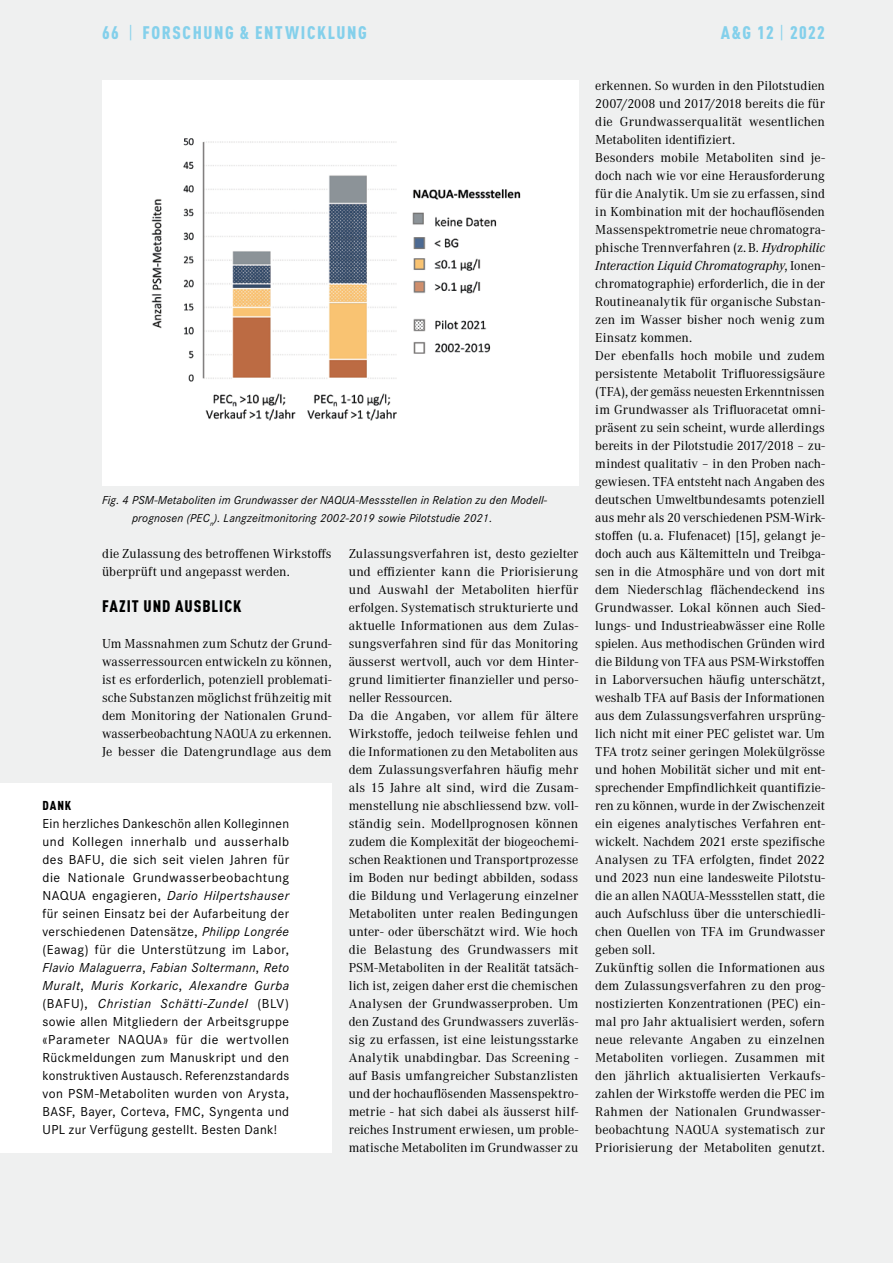
<style>
.page{position:relative;width:893px;height:1263px;background:#eff0f0}
.page>*{position:absolute;margin:0;border:0;box-sizing:border-box;transform-origin:0 0}
.t1{font:900 condensed 18px "DINOT";letter-spacing:.09em;color:#84d0eb}
.t2{font:900 condensed 16.5px "DINOT";letter-spacing:.055em;color:#000}
.t3{font:13.5px/18px "Corporate A";letter-spacing:.005em;color:#000}
.t4{font:13.5px/18px "Corporate S";letter-spacing:.025em;color:#000;text-align:justify}
.t5{font:900 condensed 12.75px "DINOT";color:#000}
.t6{font:italic 12px/18px "Corporate S";letter-spacing:.015em;color:#000}
.s1{font-weight:400}
.s2{font-style:italic}
</style>
<div class="page">
<div style="left:0;top:783px;width:332px;height:369px;background:#fff"></div>
<div style="left:102px;top:81px;width:476px;height:405px;background:#fff"></div>
<img style="left:151px;top:138px;width:370px;height:283px">
<h1 class="t1" style="left:102px;top:22px;width:266px">66 <span class="s1">|</span> FORSCHUNG &amp; ENTWICKLUNG</h1>
<p class="t6" style="left:132px;top:490px;width:416px;text-indent:-30px">Fig. 4 PSM-Metaboliten im Grundwasser der NAQUA-Messstellen in Relation zu den Modell&shy;prognosen (PEC<sub>n</sub>). Langzeitmonitoring 2002-2019 sowie Pilotstudie 2021.</p>
<p class="t3" style="left:102px;top:544px;width:231px">die Zulassung des betrofenen Wirkstofs überprüft und angepasst werden.</p>
<p class="t2" style="left:102px;top:596px;width:141px">FAZIT UND AUSBLICK</p>
<p class="t3" style="left:102px;top:634px;width:231px;text-align:justify">Um Massnahmen zum Schutz der Grund&shy;wasserressourcen entwickeln zu können, ist es erforderlich, potenziell problemati&shy;sche Substanzen möglichst frühzeitig mit dem Monitoring der Nationalen Grund&shy;wasserbeobachtung NAQUA zu erkennen.<br>Je besser die Datengrundlage aus dem</p>
<p class="t3" style="left:349px;top:544px;width:231px">Zulassungsverfahren ist, desto gezielter und efzienter kann die Priorisierung und Auswahl der Metaboliten hierfür erfolgen. Systematisch strukturierte und aktuelle Informationen aus dem Zulas&shy;sungsverfahren sind für das Monitoring äusserst wertvoll, auch vor dem Hinter&shy;grund limitierter fnanzieller und perso&shy;neller Ressourcen.<br>Da die Angaben, vor allem für ältere Wirkstofe, jedoch teilweise fehlen und die Informationen zu den Metaboliten aus dem Zulassungsverfahren häufg mehr als 15 Jahre alt sind, wird die Zusam&shy;menstellung nie abschliessend bzw. voll&shy;ständig sein. Modellprognosen können zudem die Komplexität der biogeochemi&shy;schen Reaktionen und Transportprozesse im Boden nur bedingt abbilden, sodass die Bildung und Verlagerung einzelner Metaboliten unter realen Bedingungen unter- oder überschätzt wird. Wie hoch die Belastung des Grundwassers mit PSM-Metaboliten in der Realität tatsäch&shy;lich ist, zeigen daher erst die chemischen Analysen der Grundwasserproben. Um den Zustand des Grundwassers zuverläs&shy;sig zu erfassen, ist eine leistungsstarke Analytik unabdingbar. Das Screening - auf Basis umfangreicher Substanzlisten und der hochaufösenden Massenspektro&shy;metrie - hat sich dabei als äusserst hilf&shy;reiches Instrument erwiesen, um proble&shy;matische Metaboliten im Grundwasser zu</p>
<p class="t5" style="left:43px;top:798px;width:30px">DANK</p>
<p class="t4" style="left:43px;top:814px;width:248px">Ein herzliches Dankeschön allen Kolleginnen und Kollegen innerhalb und ausserhalb des BAFU, die sich seit vielen Jahren für die Nationale Grundwasserbeobachtung NAQUA engagieren, <span class="s2">Dario Hilpertshauser </span>für seinen Einsatz bei der Aufarbeitung der verschiedenen Datensätze, <span class="s2">Philipp Longrée </span>(Eawag) für die Unterstützung im Labor, <span class="s2">Flavio Malaguerra</span>, <span class="s2">Fabian Soltermann</span>, <span class="s2">Reto Muralt</span>, <span class="s2">Muris Korkaric</span>, <span class="s2">Alexandre Gurba </span>(BAFU), <span class="s2">Christian Schätti-Zundel</span> (BLV) sowie allen Mitgliedern der Arbeitsgruppe «Parameter NAQUA» für die wertvollen Rückmeldungen zum Manuskript und den konstruktiven Austausch. Referenzstandards von PSM-Metaboliten wurden von Arysta, BASF, Bayer, Corteva, FMC, Syngenta und UPL zur Verfügung gestellt. Besten Dank!</p>
<h1 class="t1" style="left:721px;top:22px;width:106px">A&amp;G 12 <span class="s1">|</span> 2022</h1>
<p class="t3" style="left:595px;top:76px;width:231px">erkennen. So wurden in den Pilotstudien 2007/2008 und 2017/2018 bereits die für die Grundwasserqualität wesentlichen Metaboliten identifziert.<br>Besonders mobile Metaboliten sind je&shy;doch nach wie vor eine Herausforderung für die Analytik. Um sie zu erfassen, sind in Kombination mit der hochaufösenden Massenspektrometrie neue chromatogra&shy;phische Trennverfahren (z. B. <span class="s2">Hydrophilic Interaction Liquid Chromatography</span>, Ionen&shy;chromatographie) erforderlich, die in der Routineanalytik für organische Substan&shy;zen im Wasser bisher noch wenig zum Einsatz kommen.<br>Der ebenfalls hoch mobile und zudem persistente Metabolit Trifuoressigsäure (TFA), der gemäss neuesten Erkenntnissen im Grundwasser als Trifuoracetat omni&shy;präsent zu sein scheint, wurde allerdings bereits in der Pilotstudie 2017/2018 – zu&shy;mindest qualitativ – in den Proben nach&shy;gewiesen. TFA entsteht nach Angaben des deutschen Umweltbundesamts potenziell aus mehr als 20 verschiedenen PSM-Wirk&shy;stofen (u.a. Flufenacet) [15], gelangt je&shy;doch auch aus Kältemitteln und Treibga&shy;sen in die Atmosphäre und von dort mit dem Niederschlag fächendeckend ins Grundwasser. Lokal können auch Sied&shy;lungs- und Industrieabwässer eine Rolle spielen. Aus methodischen Gründen wird die Bildung von TFA aus PSM-Wirkstofen in Laborversuchen häufg unterschätzt, weshalb TFA auf Basis der Informationen aus dem Zulassungsverfahren ursprüng&shy;lich nicht mit einer PEC gelistet war. Um TFA trotz seiner geringen Molekülgrösse und hohen Mobilität sicher und mit ent&shy;sprechender Empfndlichkeit quantifzie&shy;ren zu können, wurde in der Zwischenzeit ein eigenes analytisches Verfahren ent&shy;wickelt. Nachdem 2021 erste spezifsche Analysen zu TFA erfolgten, fndet 2022 und 2023 nun eine landesweite Pilotstu&shy;die an allen NAQUA-Messstellen statt, die auch Aufschluss über die unterschiedli&shy;chen Quellen von TFA im Grundwasser geben soll.<br>Zukünftig sollen die Informationen aus dem Zulassungsverfahren zu den prog&shy;nostizierten Konzentrationen (PEC) ein&shy;mal pro Jahr aktualisiert werden, sofern neue relevante Angaben zu einzelnen Metaboliten vorliegen. Zusammen mit den jährlich aktualisierten Verkaufs&shy;zahlen der Wirkstofe werden die PEC im Rahmen der Nationalen Grundwasser&shy;beobachtung NAQUA systematisch zur Priorisierung der Metaboliten genutzt.</p>
</div>
